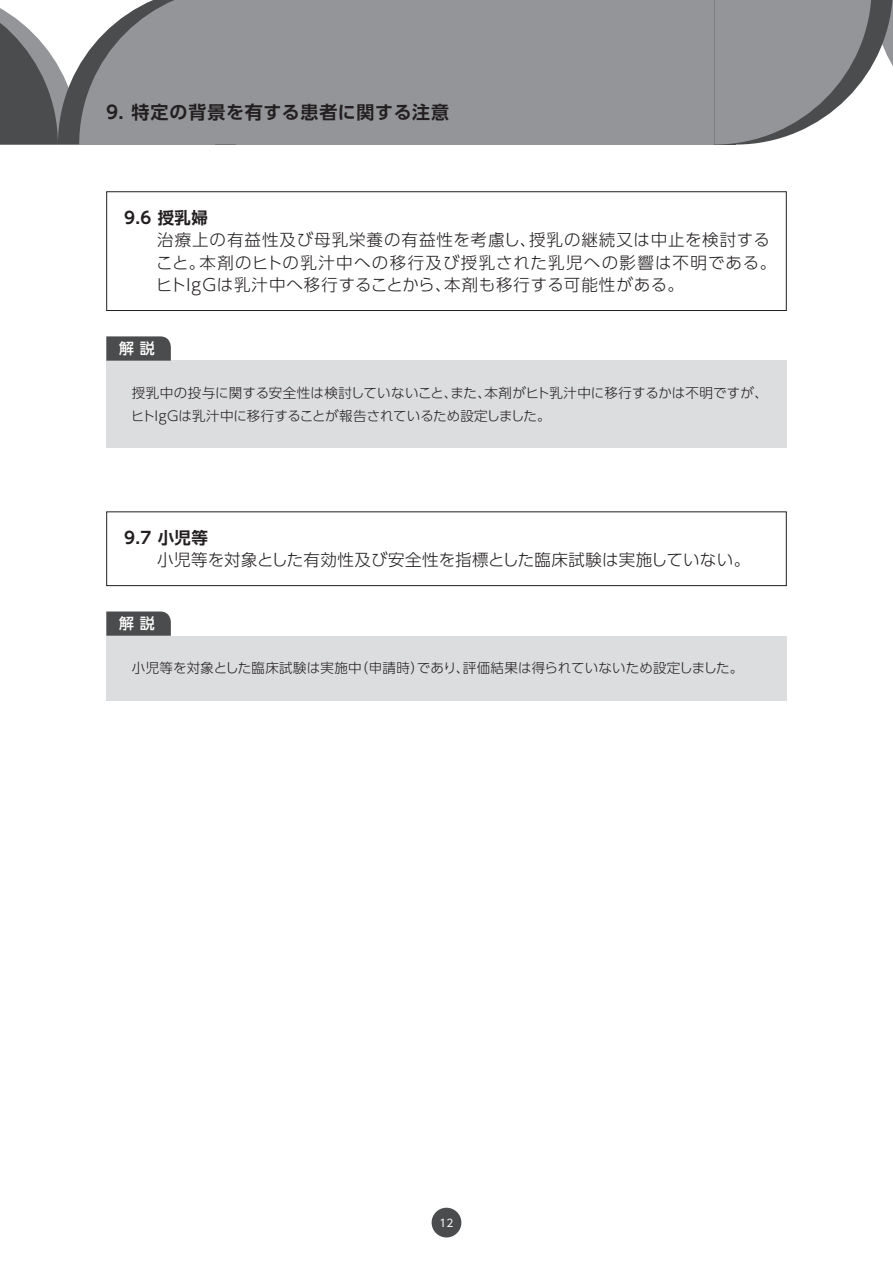
<style>
.page{position:relative;width:893px;height:1263px;background:#fff}
.page>*{position:absolute;margin:0;border:0;box-sizing:border-box;transform-origin:0 0}
.t1{font:700 18px "UD Shin Go Pr 6 De";letter-spacing:.04em;color:#231f20}
.t2{font:300 16.5px/22.5px "UD Shin Go Pr 6";letter-spacing:.045em;color:#231f20}
.t3{font:300 16.5px "UD Shin Go Pr 6";letter-spacing:.01em;color:#231f20}
.t4{font:700 16.5px "UD Shin Go Pr 6 De";letter-spacing:.025em;color:#231f20}
.t5{font:500 15px "UD Shin Go Pr 6";color:#fff}
.t6{font:300 13.5px/22.5px "UD Shin Go Pr 6";letter-spacing:.01em;color:#231f20}
.t7{font:10.5px "UD Shin Go Pr 6";color:#fff}
</style>
<div class="page">
<div style="left:464px;top:0;width:250px;height:145px;background:#939598"></div>
<svg style="left:714px;top:0;width:179px;height:145px"></svg>
<div style="left:237px;top:0;width:249px;height:145px;background:#939598"></div>
<svg style="left:0;top:0;width:237px;height:145px"></svg>
<div style="left:106px;top:361px;width:681px;height:87px;background:#dcdddf"></div>
<div style="left:106px;top:636px;width:681px;height:64px;background:#dcdddf"></div>
<svg style="left:106px;top:336px;width:65px;height:25px;background:#535455"></svg>
<svg style="left:106px;top:611px;width:65px;height:25px;background:#545555"></svg>
<div style="left:106px;top:191px;width:681px;height:120px;border:1px solid #231f20"></div>
<div style="left:106px;top:511px;width:681px;height:75px;border:1px solid #231f20"></div>
<div style="left:432px;top:1208px;width:29px;height:29px;background:#4b4c4d;border-radius:50%"></div>
<h1 class="t1" style="left:103px;top:97px;width:348px">９. 特定の背景を有する患者に関する注意</h1>
<p class="t4" style="left:124px;top:204px;width:86px">9.6 授乳婦</p>
<p class="t2" style="left:156px;top:228px;width:621px">治療上の有益性及び母乳栄養の有益性を考慮し、授乳の継続又は中止を検討すること。本剤のヒトの乳汁中への移行及び授乳された乳児への影響は不明である。ヒトIgGは乳汁中へ移行することから、本剤も移行する可能性がある。</p>
<p class="t5" style="left:119px;top:336px;width:37px">解 説</p>
<p class="t6" style="left:131px;top:381px;width:638px">授乳中の投与に関する安全性は検討していないこと、また、本剤がヒト乳汁中に移行するかは不明ですが、ヒトIgGは乳汁中に移行することが報告されているため設定しました。</p>
<p class="t4" style="left:124px;top:524px;width:86px">9.7 小児等</p>
<p class="t3" style="left:157px;top:547px;width:594px">小児等を対象とした有効性及び安全性を指標とした臨床試験は実施していない。</p>
<p class="t5" style="left:119px;top:611px;width:37px">解 説</p>
<p class="t6" style="left:132px;top:656px;width:613px">小児等を対象とした臨床試験は実施中（申請時）であり、評価結果は得られていないため設定しました。</p>
<p class="t7" style="left:440px;top:1214px;width:15px">12</p>
</div>
